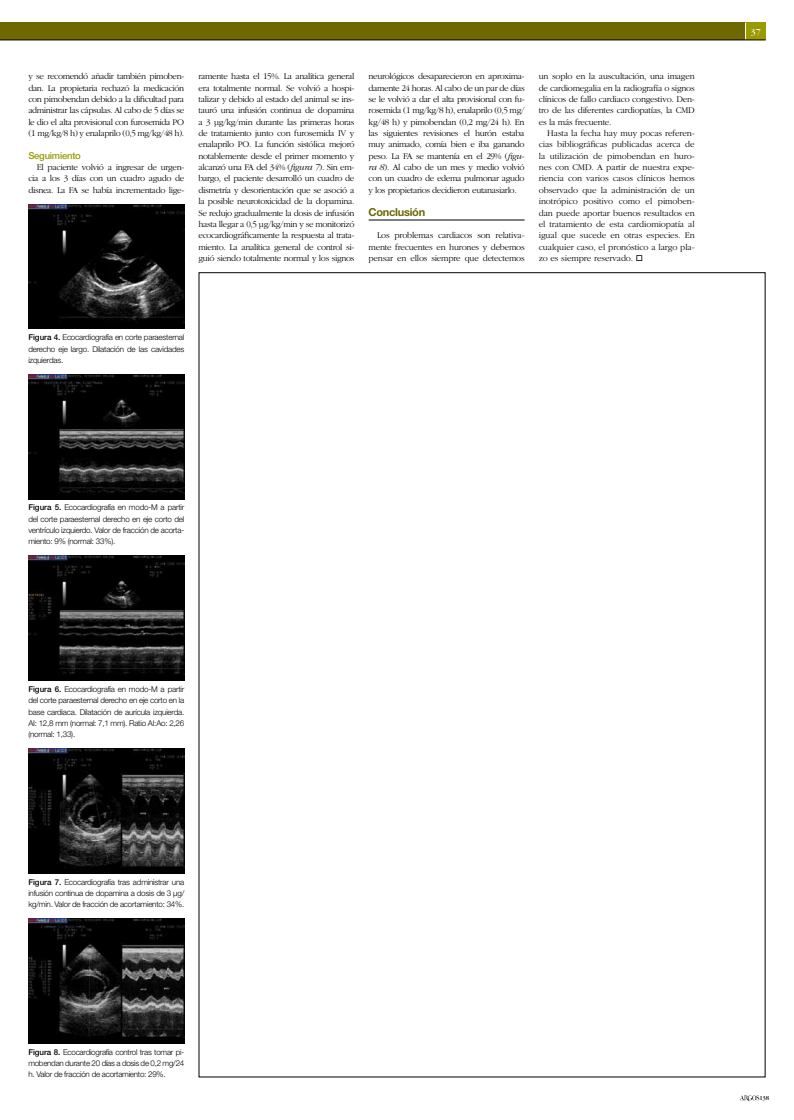
<style>
.page{position:relative;width:794px;height:1120px;background:#fff}
.page>*{position:absolute;margin:0;border:0;box-sizing:border-box;transform-origin:0 0}
.t1{font:700 11px "Helvetica Neue LT Std";letter-spacing:-.025em;color:#6d6800}
.t2{font:500 9.5px "Helvetica Neue LT Std";letter-spacing:-.025em;color:#990}
.t3{font:9.5px "Garamond";color:#fff}
.t4{font:300 9px/11.3px "Garamond";letter-spacing:-.035em;color:#000;text-align:justify}
.t5{font:300 8px/11.3px "Helvetica Neue LT Std";letter-spacing:-.025em;color:#000;text-align:justify}
.t6{font:6.4px "Garamond";color:#000}
.s1{font-style:italic}
.s2{font-weight:500}
</style>
<div class="page">
<img style="left:740px;top:1095px;width:19px;height:7px">
<div style="left:0;top:23px;width:765px;height:17px;background:#6d6800"></div>
<div style="left:746px;top:23px;width:19px;height:17px;background:#990"></div>
<svg style="left:745px;top:23px;width:1px;height:17px"></svg>
<hr style="left:0;top:40px;width:765px;height:1px;background:#000">
<img style="left:28px;top:204px;width:156px;height:125px">
<img style="left:28px;top:374px;width:156px;height:125px">
<img style="left:28px;top:556px;width:156px;height:124px">
<img style="left:28px;top:748px;width:156px;height:125px">
<img style="left:28px;top:918px;width:156px;height:125px">
<hr style="left:369px;top:220px;width:155px;height:1px;background:#000">
<p class="t4" style="left:28px;top:71px;width:157px">y se recomendó añadir también pimoben&shy;dan. La propietaria rechazó la medicación con pimobendan debido a la dificultad para administrar las cápsulas. Al cabo de 5 días se le dio el alta provisional con furosemida PO (1 mg/kg/8 h) y enalaprilo (0,5 mg/kg/48 h).</p>
<p class="t2" style="left:28px;top:150px;width:54px">Seguimiento</p>
<p class="t4" style="left:28px;top:162px;width:157px;text-indent:9px">El paciente volvió a ingresar de urgen&shy;cia a los 3 días con un cuadro agudo de disnea. La FA se había incrementado lige-</p>
<p class="t4" style="left:198px;top:71px;width:157px">ramente hasta el 15%. La analítica general era totalmente normal. Se volvió a hospi&shy;talizar y debido al estado del animal se ins&shy;tauró una infusión continua de dopamina a 3 µg/kg/min durante las primeras horas de tratamiento junto con furosemida IV y enalaprilo PO. La función sistólica mejoró notablemente desde el primer momento y alcanzó una FA del 34% (<span class="s1">figura 7</span>). Sin em&shy;bargo, el paciente desarrolló un cuadro de dismetría y desorientación que se asoció a la posible neurotoxicidad de la dopamina.<br>Se redujo gradualmente la dosis de infusión hasta llegar a 0,5 µg/kg/min y se monitorizó ecocardiográficamente la respuesta al trata&shy;miento. La analítica general de control si&shy;guió siendo totalmente normal y los signos</p>
<p class="t4" style="left:369px;top:71px;width:157px">neurológicos desaparecieron en aproxima&shy;damente 24 horas. Al cabo de un par de días se le volvió a dar el alta provisional con fu&shy;rosemida (1 mg/kg/8 h), enalaprilo (0,5 mg/ kg/48 h) y pimobendan (0,2 mg/24 h). En las siguientes revisiones el hurón estaba muy animado, comía bien e iba ganando peso. La FA se mantenía en el 29% (<span class="s1">figu&shy;ra 8</span>). Al cabo de un mes y medio volvió con un cuadro de edema pulmonar agudo y los propietarios decidieron eutanasiarlo.</p>
<p class="t1" style="left:369px;top:205px;width:58px">Conclusión</p>
<p class="t4" style="left:369px;top:230px;width:157px;text-indent:9px">Los problemas cardiacos son relativa&shy;mente frecuentes en hurones y debemos pensar en ellos siempre que detectemos</p>
<p class="t4" style="left:539px;top:71px;width:157px">un soplo en la auscultación, una imagen de cardiomegalia en la radiografía o signos clínicos de fallo cardiaco congestivo. Den&shy;tro de las diferentes cardiopatías, la CMD es la más frecuente.</p>
<p class="t4" style="left:539px;top:128px;width:157px;text-indent:9px">Hasta la fecha hay muy pocas referen&shy;cias bibliográficas publicadas acerca de la utilización de pimobendan en huro&shy;nes con CMD. A partir de nuestra expe&shy;riencia con varios casos clínicos hemos observado que la administración de un inotrópico positivo como el pimoben&shy;dan puede aportar buenos resultados en el tratamiento de esta cardiomiopatía al igual que sucede en otras especies. En cualquier caso, el pronóstico a largo pla&shy;zo es siempre reservado. □</p>
<p class="t5" style="left:28px;top:332px;width:157px"><span class="s2">Figura 4.</span> Ecocardiografía en corte paraesternal derecho eje largo. Dilatación de las cavidades izquierdas.</p>
<p class="t5" style="left:28px;top:502px;width:157px"><span class="s2">Figura 5.</span> Ecocardiografía en modo-M a partir del corte paraesternal derecho en eje corto del ventrículo izquierdo. Valor de fracción de acorta&shy;miento: 9% (normal: 33%).</p>
<p class="t5" style="left:28px;top:683px;width:157px"><span class="s2">Figura 6.</span> Ecocardiografía en modo-M a partir del corte paraesternal derecho en eje corto en la base cardiaca. Dilatación de aurícula izquierda.<br>AI: 12,8 mm (normal: 7,1 mm). Ratio AI:Ao: 2,26 (normal: 1,33).</p>
<p class="t5" style="left:28px;top:876px;width:157px"><span class="s2">Figura 7.</span> Ecocardiografía tras administrar una infusión continua de dopamina a dosis de 3 µg/ kg/min. Valor de fracción de acortamiento: 34%.</p>
<p class="t5" style="left:28px;top:1046px;width:157px"><span class="s2">Figura 8.</span> Ecocardiografía control tras tomar pi&shy;mobendan durante 20 días a dosis de 0,2 mg/24 h. Valor de fracción de acortamiento: 29%.</p>
<p class="t3" style="left:750px;top:27px;width:12px">37</p>
<p class="t6" style="left:759px;top:1095px;width:11px">138</p>
</div>
